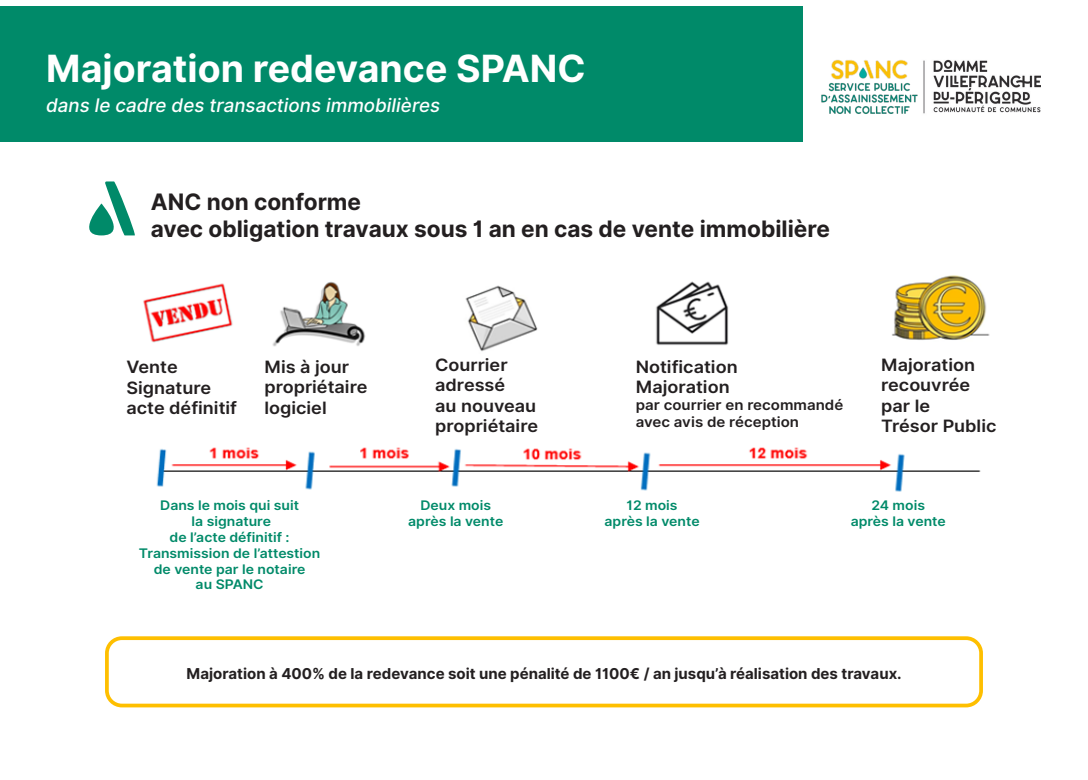
<style>
.page{position:relative;width:1088px;height:780px;background:#fff}
.page>*{position:absolute;margin:0;border:0;box-sizing:border-box;transform-origin:0 0}
.t1{font:700 37.5px "Inter";color:#fff}
.t2{font:700 22.62px "Inter";color:#231f20}
.t3{font:italic 500 18.75px "Inter";color:#fff}
.t4{font:600 17px/20.4px "Inter";color:#231f20;scale:1.06 1}
.t5{font:700 15px "Inter";color:#231f20}
.t6{font:600 14.12px "Inter";color:#231f20;scale:1.06 1}
.t7{font:600 13.12px "Inter";color:#008a69;scale:1.06 1}
</style>
<div class="page">
<div style="left:0;top:6px;width:803px;height:136px;background:#008a69"></div>
<img style="left:934px;top:59px;width:107px;height:54px">
<img style="left:821px;top:59px;width:113px;height:55px">
<div style="left:105px;top:636px;width:878px;height:71px;border:4px solid #febf00;border-radius:15px"></div>
<img style="left:143px;top:275px;width:847px;height:217px">
<div style="left:435px;top:354px;width:138px;height:87px;background:#fff"></div>
<div style="left:636px;top:357px;width:209px;height:86px;background:#fff"></div>
<div style="left:881px;top:354px;width:144px;height:87px;background:#fff"></div>
<div style="left:264px;top:356px;width:138px;height:87px;background:#fff"></div>
<div style="left:126px;top:357px;width:138px;height:86px;background:#fff"></div>
<svg style="left:89px;top:181px;width:46px;height:54px"></svg>
<p class="t1" style="left:46px;top:41px;width:541px">Majoration redevance SPANC</p>
<p class="t3" style="left:46px;top:92px;width:396px">dans le cadre des transactions immobilières</p>
<p class="t2" style="left:151px;top:185px;width:212px">ANC non conforme</p>
<p class="t2" style="left:151px;top:212px;width:681px">avec obligation travaux sous 1 an en cas de vente immobilière</p>
<p class="t4" style="left:126px;top:357px;width:50px">Vente</p>
<p class="t4" style="left:126px;top:377px;width:81px">Signature</p>
<p class="t4" style="left:126px;top:398px;width:106px">acte définitif</p>
<p class="t4" style="left:264px;top:356px;width:81px">Mis à jour</p>
<p class="t4" style="left:264px;top:377px;width:99px">propriétaire</p>
<p class="t4" style="left:264px;top:397px;width:60px">logiciel</p>
<p class="t7" style="left:160px;top:496px;width:132px">Dans le mois qui suit</p>
<p class="t7" style="left:192px;top:511px;width:76px">la signature</p>
<p class="t7" style="left:170px;top:527px;width:115px">de l’acte définitif :</p>
<p class="t7" style="left:139px;top:543px;width:173px">Transmission de l’attestion</p>
<p class="t7" style="left:154px;top:559px;width:145px">de vente par le notaire</p>
<p class="t7" style="left:196px;top:575px;width:66px">au SPANC</p>
<p class="t4" style="left:435px;top:354px;width:70px">Courrier</p>
<p class="t4" style="left:435px;top:375px;width:68px">adressé</p>
<p class="t4" style="left:435px;top:395px;width:99px">au nouveau propriétaire</p>
<p class="t7" style="left:420px;top:496px;width:68px">Deux mois</p>
<p class="t7" style="left:408px;top:511px;width:91px">après la vente</p>
<p class="t4" style="left:636px;top:357px;width:98px">Notification</p>
<p class="t4" style="left:636px;top:377px;width:90px">Majoration</p>
<p class="t6" style="left:636px;top:395px;width:197px">par courrier en recommandé</p>
<p class="t6" style="left:636px;top:412px;width:156px">avec avis de réception</p>
<p class="t4" style="left:881px;top:354px;width:90px">Majoration</p>
<p class="t4" style="left:881px;top:375px;width:86px">recouvrée</p>
<p class="t4" style="left:881px;top:395px;width:48px">par le</p>
<p class="t4" style="left:881px;top:416px;width:110px">Trésor Public</p>
<p class="t7" style="left:626px;top:496px;width:50px">12 mois</p>
<p class="t7" style="left:604px;top:511px;width:91px">après la vente</p>
<p class="t7" style="left:871px;top:496px;width:52px">24 mois</p>
<p class="t7" style="left:851px;top:511px;width:91px">après la vente</p>
<p class="t5" style="left:186px;top:662px;width:717px">Majoration à 400% de la redevance soit une pénalité de 1100€ / an jusqu’à réalisation des travaux.</p>
</div>
